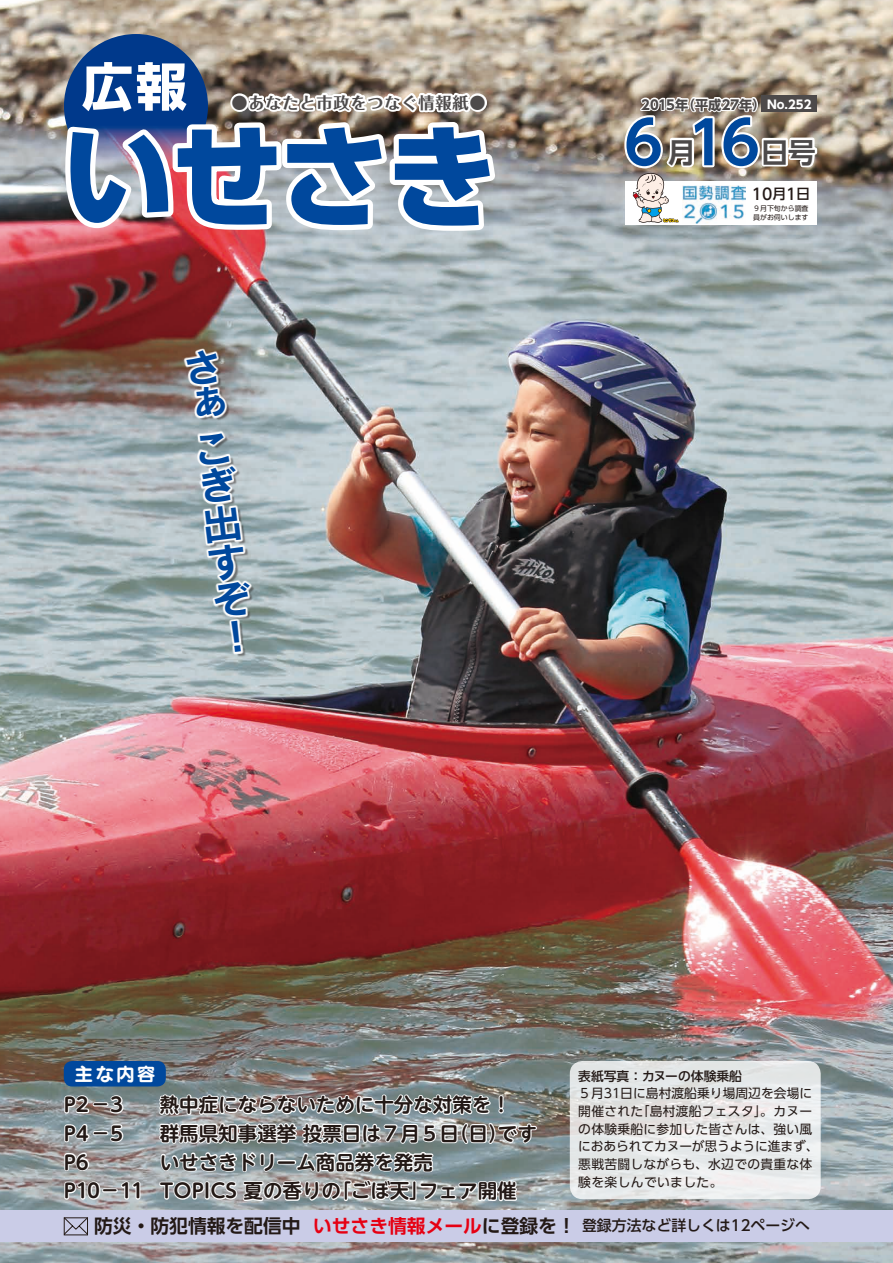
<style>
.page{position:relative;width:893px;height:1263px;background:#fff}
.page>*{position:absolute;margin:0;border:0;box-sizing:border-box;transform-origin:0 0}
.t1{font:700 58.95px "UD Shin Go Pro De";color:#00489d}
.t2{font:39.45px/37.8px "Rodin Pro B";color:#00489d;text-align:justify}
.t3{font:700 28.05px "UD Shin Go Pro De";color:#4d4a4a}
.t4{font:700 19.5px "UD Shin M Go Pro De";color:#231916}
.t5{font:700 18.75px "UD Shin Go Pro De";color:#e60013}
.t6{font:700 18.75px "UD Shin Go Pro De";color:#231916}
.t7{font:18px "UD Marugo Large Pro B";color:#fff}
.t8{font:700 16.2px "Folk Pro";letter-spacing:.05em;color:#4d4a4a}
.t9{font:500 15.6px "UD Shin Go Pro";color:#231916}
.t10{font:500 14.85px "UD Shin Go Pro";color:#231916}
.t11{font:500 14.1px "UD Shin Go Pro";color:#231916}
.t12{font:700 13.2px "UD Shin Go Pro";color:#4d4a4a}
.t13{font:12.75px/17.7px "UD Shin Go Pro";letter-spacing:.02em;color:#231916;text-align:right}
.t14{font:500 12.75px "UD Shin Go Pro";color:#231916}
.t15{font:700 11.85px "UD Shin Go Pro";color:#fff}
.t16{font:6.9px "UD Shin Go Pro";color:#231916}
.s1{font-size:14.1px}
.s2{color:#231916}
</style>
<div class="page">
<img style="left:0;top:0;width:893px;height:1263px">
<svg style="left:570px;top:1061px;width:251px;height:138px;fill:#e6e9ea"></svg>
<div style="left:626px;top:181px;width:191px;height:44px;background:#fff"></div>
<div style="left:64px;top:34px;width:144px;height:144px;background:#00398b;border-radius:72px"></div>
<img style="left:64px;top:59px;width:438px;height:173px">
<img style="left:622px;top:95px;width:197px;height:128px">
<img style="left:682px;top:185px;width:63px;height:39px">
<div style="left:0;top:1210px;width:893px;height:32px;background:#cacce7"></div>
<svg style="left:63px;top:1217px;width:25px;height:18px"></svg>
<div style="left:64px;top:1061px;width:102px;height:25px;background:#00489d;border-radius:9px"></div>
<svg style="left:63px;top:1094px;width:27px;height:20px"></svg>
<div style="left:93px;top:1102px;width:15px;height:4px;border:2px solid #fff"></div>
<svg style="left:109px;top:1094px;width:15px;height:21px"></svg>
<svg style="left:63px;top:1122px;width:28px;height:21px"></svg>
<div style="left:93px;top:1131px;width:15px;height:4px;border:2px solid #fff"></div>
<svg style="left:109px;top:1123px;width:15px;height:21px"></svg>
<svg style="left:63px;top:1151px;width:27px;height:21px"></svg>
<svg style="left:63px;top:1180px;width:38px;height:21px"></svg>
<div style="left:102px;top:1188px;width:16px;height:4px;border:2px solid #fff"></div>
<svg style="left:119px;top:1180px;width:22px;height:21px"></svg>
<svg style="left:157px;top:1053px;width:381px;height:149px"></svg>
<svg style="left:182px;top:346px;width:78px;height:310px"></svg>
<p class="t8" style="left:232px;top:89px;width:256px">●あなたと市政をつなぐ情報紙●</p>
<h2 class="t2" style="left:191px;top:431px;width:21px;rotate:-7deg">こぎ出すぞ</h2>
<p class="t12" style="left:641px;top:94px;width:126px">2015 （年平成27年）</p>
<p class="t15" style="left:767px;top:95px;width:46px">No.252</p>
<h1 class="t1" style="left:614px;top:95px;width:147px">６ 16</h1>
<h3 class="t3" style="left:761px;top:129px;width:57px">日号</h3>
<h3 class="t3" style="left:668px;top:129px;width:29px">月</h3>
<p class="t9" style="left:752px;top:181px;width:36px">10<span class="s1">月</span></p>
<p class="t16" style="left:753px;top:212px;width:57px">員がお伺いします</p>
<p class="t9" style="left:783px;top:181px;width:17px">１</p>
<p class="t11" style="left:796px;top:182px;width:16px">日</p>
<p class="t16" style="left:753px;top:203px;width:57px">９月下旬から調査</p>
<h3 class="t7" style="left:75px;top:1058px;width:82px">主な内容</h3>
<h3 class="t4" style="left:64px;top:1089px;width:61px">P2−3</h3>
<h3 class="t4" style="left:160px;top:1089px;width:353px">熱中症にならないために十分な対策を!</h3>
<h3 class="t4" style="left:64px;top:1117px;width:61px">P4−5</h3>
<h3 class="t4" style="left:160px;top:1117px;width:349px">群馬県知事選挙投票日は７月５（日日）</h3>
<h3 class="t4" style="left:498px;top:1117px;width:41px">です</h3>
<h3 class="t4" style="left:64px;top:1146px;width:27px">P6</h3>
<h3 class="t4" style="left:160px;top:1146px;width:275px">いせさきドリーム商品券を発売</h3>
<h3 class="t4" style="left:64px;top:1175px;width:82px">P10−11</h3>
<h3 class="t4" style="left:331px;top:1175px;width:99px">「ごぼ天」</h3>
<h3 class="t4" style="left:419px;top:1175px;width:99px">フェア開催</h3>
<h3 class="t4" style="left:160px;top:1175px;width:183px">TOPICS 夏の香りの</h3>
<h3 class="t6" style="left:94px;top:1210px;width:208px">防災・防犯情報を配信中</h3>
<h3 class="t5" style="left:313px;top:1210px;width:264px">いせさき情報メール<span class="s2">に登録を！</span></h3>
<p class="t14" style="left:578px;top:1065px;width:165px">表紙写真：カヌーの体験乗船</p>
<p class="t13" style="left:578px;top:1084px;width:235px">５月31日に島村渡船乗り場周辺を会場に「島村渡船フェスタ」。カヌー</p>
<p class="t13" style="left:578px;top:1102px;width:242px;text-align:left">開催された<br>の体験乗船に参加した皆さんは、強い風におあられてカヌーが思うように進まず、悪戦苦闘しながらも、水辺での貴重な体験を楽しんでいました。</p>
<p class="t10" style="left:582px;top:1214px;width:229px">登録方法など詳しくは12ページへ</p>
</div>
